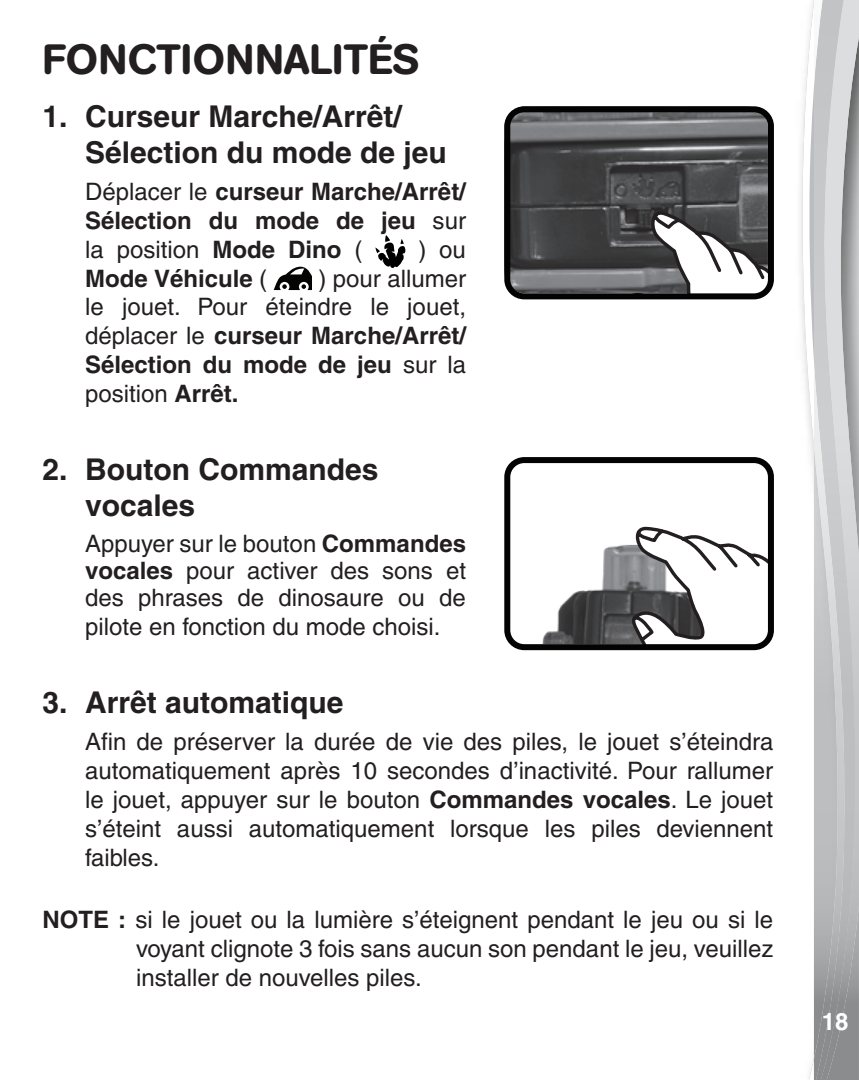
<style>
.page{position:relative;width:859px;height:1080px;background:#fff}
.page>*{position:absolute;margin:0;border:0;box-sizing:border-box;transform-origin:0 0}
.t1{font:500 42px "AG Book Rounded";color:#231f20}
.t2{font:700 30px/36px "Helvetica";color:#231f20}
.t3{font:500 24px/28.8px "Helvetica";color:#231f20;text-align:justify}
.t4{font:700 24px/28.8px "Helvetica";color:#231f20;text-align:justify}
.t5{font:700 24px "Helvetica";color:#fff}
.s1{font-weight:500}
.s2{font-weight:700}
</style>
<div class="page">
<svg style="left:802px;top:0;width:12px;height:1080px"></svg>
<img style="left:847px;top:906px;width:12px;height:174px">
<svg style="left:847px;top:0;width:12px;height:906px;background:#b6b7b8"></svg>
<img style="left:814px;top:0;width:33px;height:1080px">
<img style="left:511px;top:113px;width:256px;height:179px">
<svg style="left:625px;top:210px;width:142px;height:82px"></svg>
<div style="left:504px;top:106px;width:270px;height:193px;border:6px solid #030303;border-radius:17px"></div>
<img style="left:511px;top:526px;width:137px;height:117px">
<svg style="left:630px;top:527px;width:137px;height:116px"></svg>
<div style="left:504px;top:457px;width:270px;height:193px;border:6px solid #030303;border-radius:17px"></div>
<svg style="left:375px;top:235px;width:31px;height:33px"></svg>
<svg style="left:274px;top:267px;width:38px;height:23px"></svg>
<h1 class="t1" style="left:43px;top:35px;width:378px">FONCTIONNALITÉS</h1>
<p class="t2" style="left:85px;top:98px;width:363px;text-indent:-43px">1. Curseur Marche/Arrêt/<br>Sélection du mode de jeu</p>
<p class="t4" style="left:85px;top:177px;width:382px"><span class="s1">Déplacer le</span> curseur Marche/Arrêt/ Sélection du mode de jeu <span class="s1">sur la position</span> Mode Dino <span class="s1">(</span></p>
<p class="t3" style="left:418px;top:235px;width:49px">) ou</p>
<p class="t4" style="left:85px;top:263px;width:184px">Mode Véhicule <span class="s1">(</span></p>
<p class="t3" style="left:85px;top:264px;width:382px;text-indent:233px">) pour allumer le jouet. Pour éteindre le jouet, déplacer le <span class="s2">curseur Marche/Arrêt/ Sélection du mode de jeu</span> sur la position <span class="s2">Arrêt.</span></p>
<p class="t2" style="left:85px;top:451px;width:295px;text-indent:-43px">2. Bouton Commandes vocales</p>
<p class="t3" style="left:85px;top:529px;width:382px;line-height:27.6px">Appuyer sur le bouton <span class="s2">Commandes vocales</span> pour activer des sons et des phrases de dinosaure ou de pilote en fonction du mode choisi.</p>
<p class="t2" style="left:43px;top:684px;width:302px">3. Arrêt automatique</p>
<p class="t3" style="left:85px;top:728px;width:690px">Afin de préserver la durée de vie des piles, le jouet s’éteindra automatiquement après 10 secondes d’inactivité. Pour rallumer le jouet, appuyer sur le bouton <span class="s2">Commandes vocales</span>. Le jouet s’éteint aussi automatiquement lorsque les piles deviennent faibles.</p>
<p class="t3" style="left:136px;top:905px;width:639px;text-indent:-94px"><span class="s2">NOTE :</span> si le jouet ou la lumière s’éteignent pendant le jeu ou si le voyant clignote 3 fois sans aucun son pendant le jeu, veuillez installer de nouvelles piles.</p>
<p class="t5" style="left:822px;top:1007px;width:28px">18</p>
</div>
